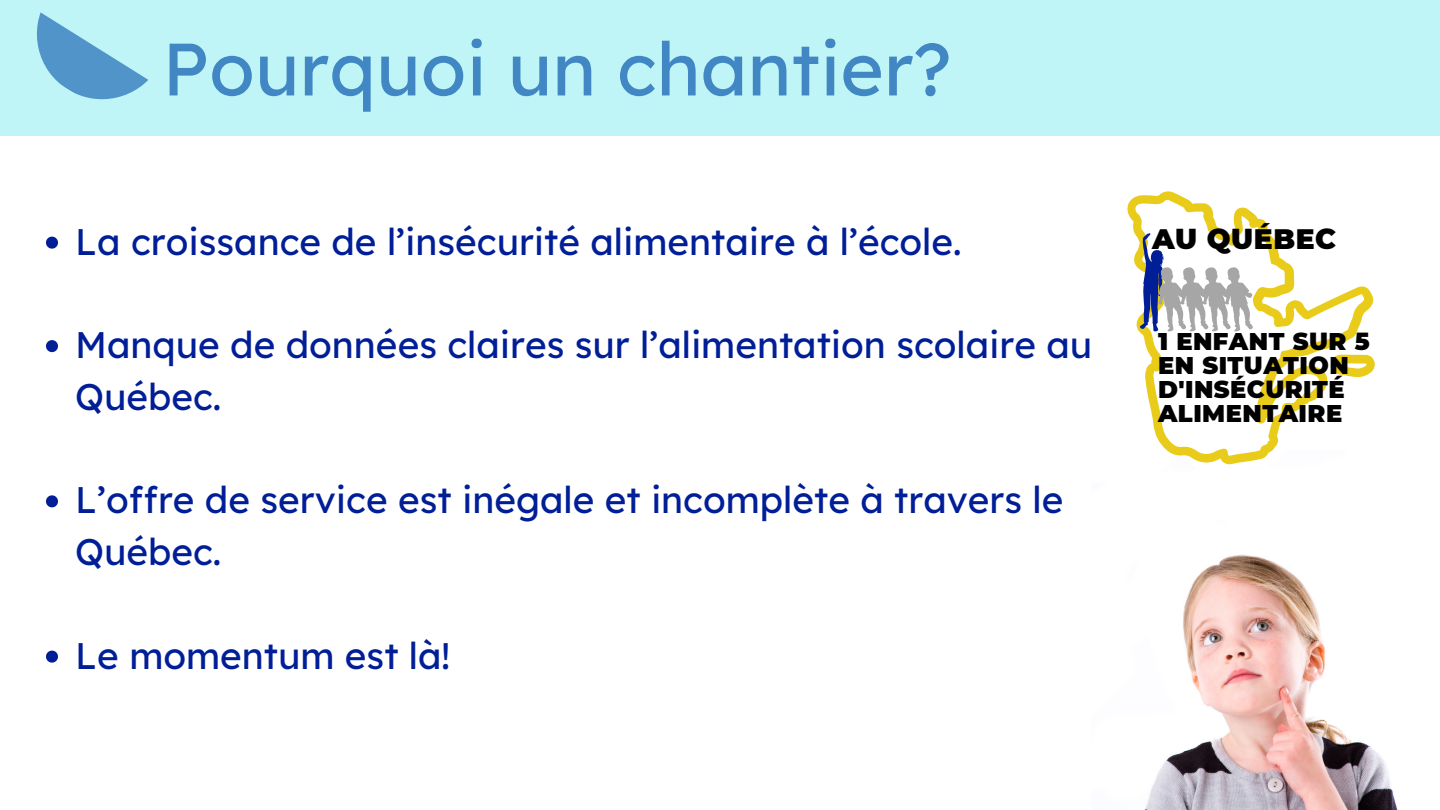
<style>
.page{position:relative;width:1440px;height:810px;background:#fff}
.page>*{position:absolute;margin:0;border:0;box-sizing:border-box;transform-origin:0 0}
.t1{font:74px "Lexend Deca";color:#4187c4}
.t2{font:37px/51.8px "Lexend Deca";color:#001e97}
.t3{font:900 28.1px "Montserrat";letter-spacing:.02em;color:#000}
.t4{font:900 24.1px/23.9px "Montserrat";letter-spacing:.02em;color:#000}
</style>
<div class="page">
<img style="left:1144px;top:464px;width:254px;height:346px">
<svg style="left:46px;top:237px;width:12px;height:12px"></svg>
<svg style="left:46px;top:340px;width:12px;height:12px"></svg>
<svg style="left:46px;top:495px;width:12px;height:12px"></svg>
<svg style="left:46px;top:651px;width:12px;height:12px"></svg>
<svg style="left:1127px;top:191px;width:247px;height:273px"></svg>
<svg style="left:1330px;top:355px;width:45px;height:22px"></svg>
<svg style="left:1140px;top:233px;width:113px;height:98px"></svg>
<div style="left:0;top:0;width:1440px;height:135px;background:#bff5f6"></div>
<svg style="left:36px;top:12px;width:112px;height:88px"></svg>
<p class="t1" style="left:162px;top:21px;width:791px">Pourquoi un chantier?</p>
<h1 class="t2" style="left:75px;top:215px;width:888px">La croissance de l’insécurité alimentaire à l’école.</h1>
<p class="t2" style="left:75px;top:318px;width:1019px">Manque de données claires sur l’alimentation scolaire au<br>Québec.</p>
<h3 class="t2" style="left:75px;top:474px;width:990px">L’offre de service est inégale et incomplète à travers le<br>Québec.</h3>
<p class="t2" style="left:75px;top:629px;width:377px">Le momentum est là!</p>
<p class="t3" style="left:1152px;top:222px;width:186px">AU QUÉBEC</p>
<p class="t4" style="left:1158px;top:330px;width:213px">1 ENFANT SUR 5</p>
<p class="t4" style="left:1158px;top:354px;width:192px">EN SITUATION<br>D'INSÉCURITÉ<br>ALIMENTAIRE</p>
</div>
